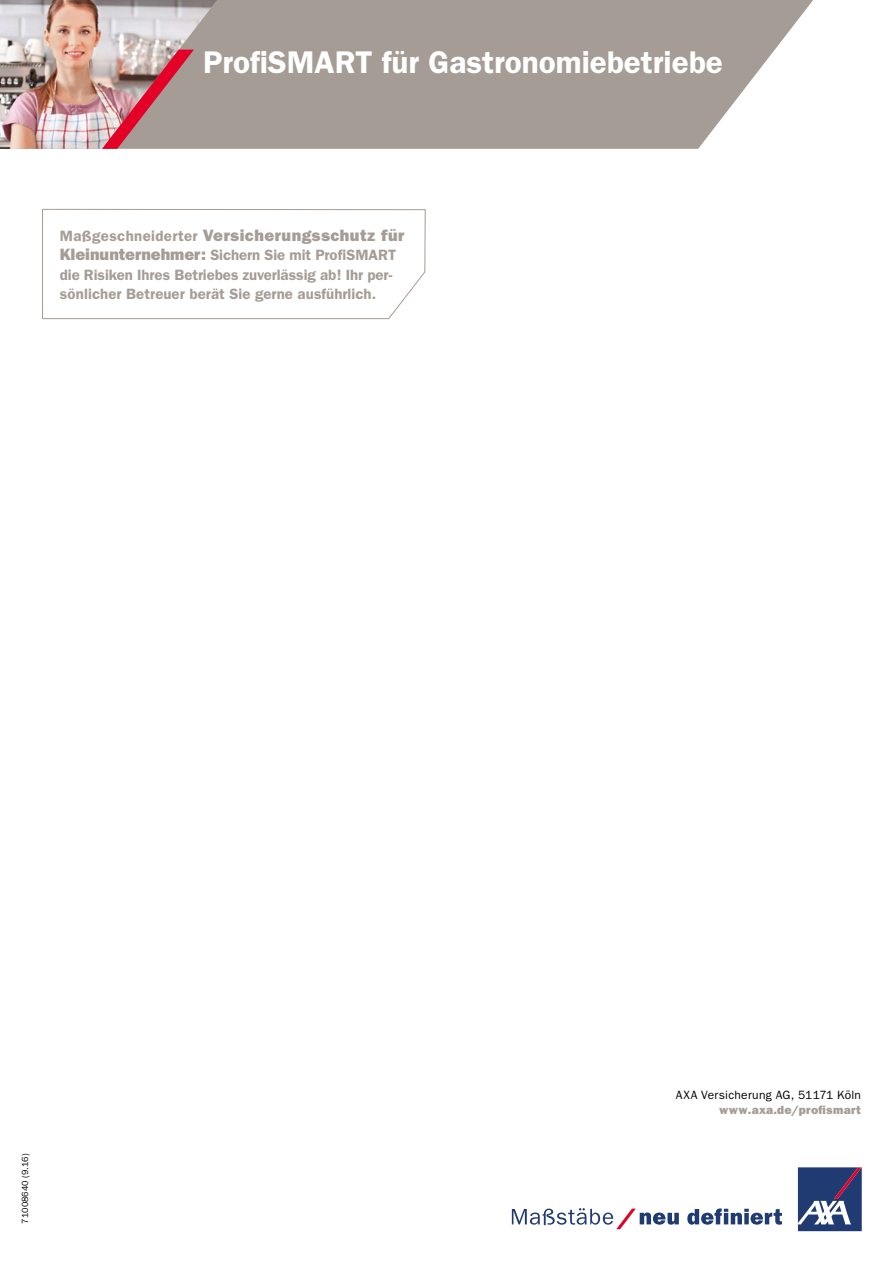
<style>
.page{position:relative;width:893px;height:1263px;background:#fff}
.page>*{position:absolute;margin:0;border:0;box-sizing:border-box;transform-origin:0 0}
.t1{font:600 31.5px "Franklin Gothic";color:#fff}
.t2{font:800 16.5px "Franklin Gothic";letter-spacing:.025em;color:#a59c96}
.t3{font:600 15px/19.5px "Franklin Gothic";color:#a59c96}
.t4{font:12px "Franklin Gothic";letter-spacing:.02em;color:#000}
.t5{font:800 12px "Franklin Gothic";letter-spacing:.03em;color:#a59c96}
.t6{font:9px "Franklin Gothic";color:#000}
.s1{font-weight:600;font-size:15px}
.s2{font-weight:800;font-size:16.5px}
</style>
<div class="page">
<svg style="left:217px;top:0;width:596px;height:149px;background:#ada5a0"></svg>
<img style="left:0;top:0;width:217px;height:149px">
<svg style="left:687px;top:1208px;width:95px;height:17px"></svg>
<svg style="left:512px;top:1208px;width:167px;height:21px"></svg>
<svg style="left:798px;top:1167px;width:64px;height:64px;background:#485885"></svg>
<svg style="left:42px;top:209px;width:384px;height:110px"></svg>
<h1 class="t1" style="left:203px;top:44px;width:521px">ProfiSMART für Gastronomiebetriebe</h1>
<p class="t2" style="left:60px;top:225px;width:346px"><span class="s1">Maßgeschneiderter</span> Versicherungsschutz für</p>
<p class="t3" style="left:60px;top:245px;width:338px"><span class="s2">Kleinunternehmer:</span> Sichern Sie mit ProfiSMART die Risiken Ihres Betriebes zuverlässig ab! Ihr per&shy;sönlicher Betreuer berät Sie gerne ausführlich.</p>
<p class="t6" style="left:20px;top:1224px;width:72px;rotate:-90deg">71008640 (9.16)</p>
<p class="t4" style="left:676px;top:1088px;width:187px">AXA Versicherung AG, 51171 Köln</p>
<p class="t5" style="left:719px;top:1103px;width:143px">www.axa.de/profismart</p>
</div>
